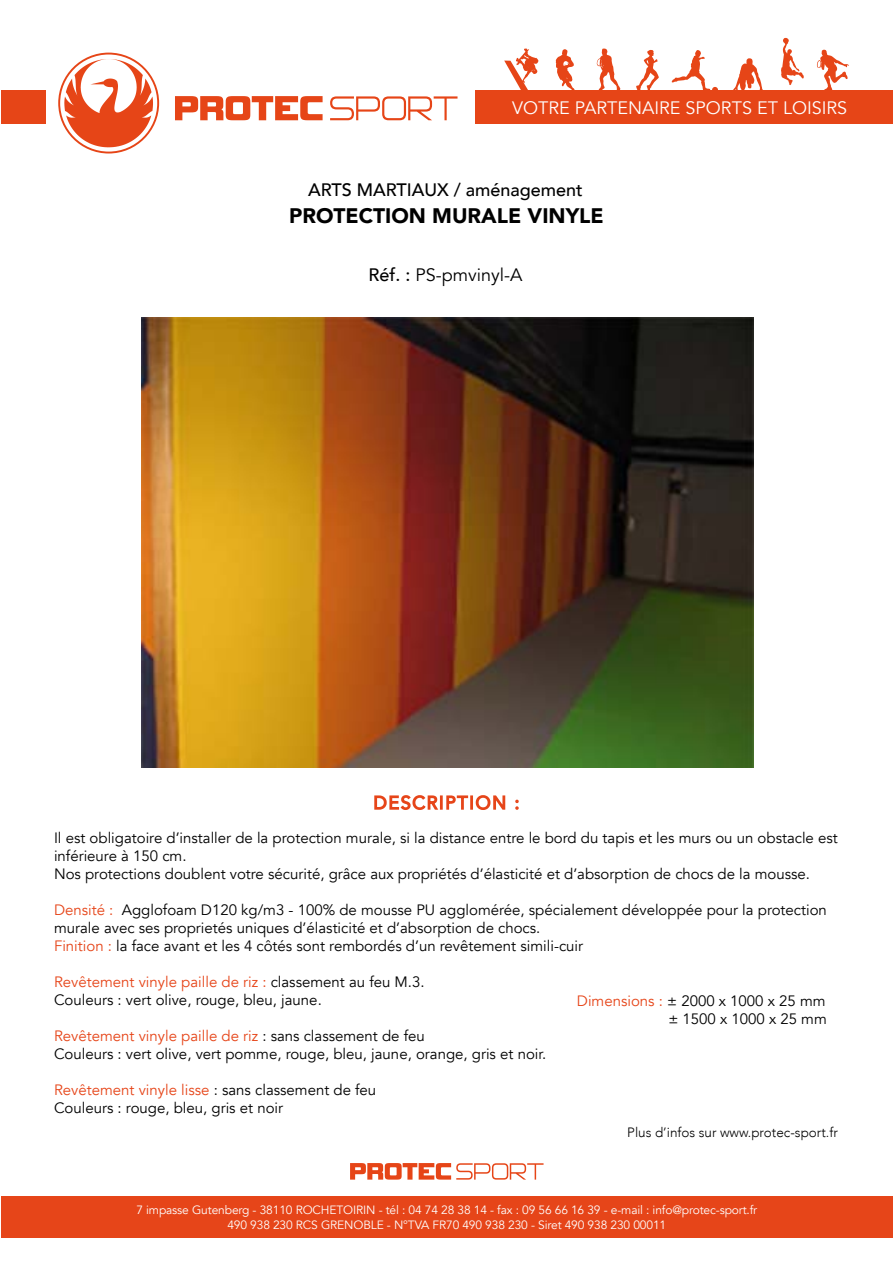
<style>
.page{position:relative;width:893px;height:1263px;background:#fff}
.page>*{position:absolute;margin:0;border:0;box-sizing:border-box;transform-origin:0 0}
.t1{font:900 21px "Avenir";color:#000}
.t2{font:18px "Avenir";color:#fff}
.t3{font:500 18px "Avenir";color:#000}
.t4{font:18px "Avenir";color:#000}
.t5{font:15px/18px "Avenir";color:#000}
.t6{font:300 13.5px "Avenir";color:#000}
.t7{font:12px/14.4px "Avenir";letter-spacing:-.01em;color:#fff;text-align:center}
.s1{font-weight:500}
.s2{color:#e64519}
</style>
<div class="page">
<div style="left:475px;top:90px;width:417px;height:34px;background:#e64517"></div>
<div style="left:1px;top:90px;width:44px;height:34px;background:#e64517"></div>
<div style="left:1px;top:1196px;width:892px;height:42px;background:#e64519"></div>
<svg style="left:504px;top:49px;width:34px;height:41px"></svg>
<svg style="left:597px;top:49px;width:23px;height:41px"></svg>
<svg style="left:672px;top:50px;width:46px;height:40px"></svg>
<svg style="left:733px;top:58px;width:30px;height:32px"></svg>
<svg style="left:817px;top:50px;width:32px;height:40px"></svg>
<svg style="left:636px;top:50px;width:23px;height:40px"></svg>
<svg style="left:781px;top:38px;width:23px;height:47px"></svg>
<svg style="left:556px;top:49px;width:19px;height:41px"></svg>
<svg style="left:175px;top:96px;width:148px;height:24px"></svg>
<svg style="left:330px;top:96px;width:127px;height:24px"></svg>
<svg style="left:350px;top:1163px;width:194px;height:16px"></svg>
<svg style="left:58px;top:53px;width:101px;height:100px"></svg>
<svg style="left:374px;top:795px;width:66px;height:15px"></svg>
<div style="left:440px;top:795px;width:3px;height:15px;border:2px solid #e64519"></div>
<svg style="left:446px;top:795px;width:23px;height:15px"></svg>
<div style="left:470px;top:795px;width:3px;height:15px;border:2px solid #e64519"></div>
<svg style="left:475px;top:795px;width:31px;height:15px"></svg>
<svg style="left:515px;top:799px;width:4px;height:11px"></svg>
<img style="left:141px;top:317px;width:612px;height:450px">
<p class="t2" style="left:512px;top:97px;width:336px">VOTRE PARTENAIRE SPORTS ET LOISIRS</p>
<p class="t3" style="left:308px;top:174px;width:276px">ARTS MARTIAUX / aménagement</p>
<h1 class="t1" style="left:289px;top:198px;width:316px">PROTECTION MURALE VINYLE</h1>
<p class="t4" style="left:368px;top:264px;width:156px"><span class="s1">Réf. :</span> PS-pmvinyl-A</p>
<p class="t5" style="left:54px;top:829px;width:785px">Il est obligatoire d’installer de la protection murale, si la distance entre le bord du tapis et les murs ou un obstacle est inférieure à 150 cm.<br>Nos protections doublent votre sécurité, grâce aux propriétés d’élasticité et d’absorption de chocs de la mousse.</p>
<p class="t5" style="left:54px;top:901px;width:774px"><span class="s2">Densité :</span> Agglofoam D120 kg/m3 - 100% de mousse PU agglomérée, spécialement développée pour la protection murale avec ses proprietés uniques d’élasticité et d’absorption de chocs.<br><span class="s2">Finition :</span> la face avant et les 4 côtés sont rembordés d’un revêtement simili-cuir</p>
<p class="t5" style="left:54px;top:973px;width:372px"><span class="s2">Revêtement vinyle paille de riz :</span> classement au feu M.3.<br>Couleurs : vert olive, rouge, bleu, jaune.</p>
<p class="t5" style="left:54px;top:1027px;width:494px"><span class="s2">Revêtement vinyle paille de riz</span> : sans classement de feu<br>Couleurs : vert olive, vert pomme, rouge, bleu, jaune, orange, gris et noir.</p>
<p class="t5" style="left:54px;top:1081px;width:324px"><span class="s2">Revêtement vinyle lisse</span> : sans classement de feu<br>Couleurs : rouge, bleu, gris et noir</p>
<p class="t6" style="left:627px;top:1124px;width:212px">Plus d’infos sur www.protec-sport.fr</p>
<p class="t5" style="left:577px;top:992px;width:251px;text-align:right"><span class="s2">Dimensions :</span> ± 2000 x 1000 x 25 mm ± 1500 x 1000 x 25 mm</p>
<p class="t7" style="left:136px;top:1203px;width:622px">7 impasse Gutenberg - 38110 ROCHETOIRIN - tél : 04 74 28 38 14 - fax : 09 56 66 16 39 - e-mail : info@protec-sport.fr<br>490 938 230 RCS GRENOBLE - N°TVA FR70 490 938 230 - Siret 490 938 230 00011</p>
</div>
